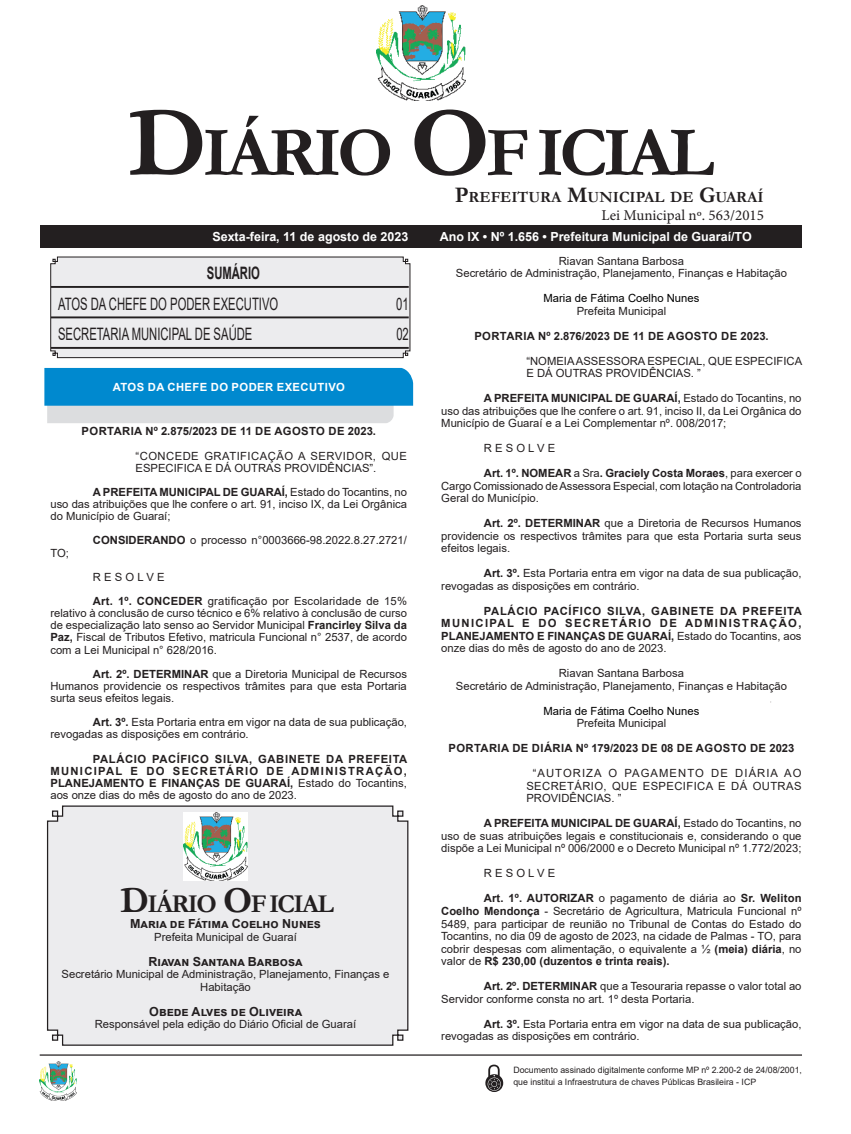
<style>
.page{position:relative;width:851px;height:1134px;background:#fff}
.page>*{position:absolute;margin:0;border:0;box-sizing:border-box;transform-origin:0 0}
.CORPO_DE_TEXTO{font:700 70.88px "Garamond";letter-spacing:-.06em;color:#231f20}
.CORPO_DE_TEXTO-2{font:700 25.88px "Garamond";letter-spacing:-.06em;color:#231f20}
.Nome_Secretário{font:17.12px "Arial";color:#231f20;scale:.66 1}
.Nome_Secretário-2{font:700 17.12px "Arial";color:#231f20;scale:.66 1}
.CORPO_DE_TEXTO-3{font:700 15.62px "Garamond";color:#231f20}
.t1{font:15px "Minion Pro";color:#231f20}
.t2{font:700 12.5px "Arial";color:#fff}
.Assinatura{font:700 12.5px "Arial";color:#231f20}
.CORPO_DE_TEXTO-4{font:11.25px/12.5px "Arial";color:#231f20;text-align:justify}
.Assinatura-2{font:11.25px/12.5px "Arial";color:#231f20;text-align:center}
.CORPO_DE_TEXTO-5{font:700 11.25px/12.1px "Arial";letter-spacing:.005em;color:#231f20;text-align:justify}
.EMENTA{font:11.25px/12.5px "Arial";color:#231f20}
.TITULOS{font:700 11.25px "Arial";letter-spacing:.035em;color:#231f20}
.Assinatura-3{font:11.25px "Arial";color:#000}
.Chancela2{font:700 11.25px "Arial";letter-spacing:.035em;color:#fff}
.CORPO_DE_TEXTO-6{font:8.75px/12.5px "Arial";color:#231f20}
.s1{font-size:101.25px}
.s2{font-size:22.38px}
.s3{font-weight:700}
.s4{font-weight:400}
.s5{font-size:36.88px}
</style>
<div class="page">
<div style="left:40px;top:225px;width:761px;height:22px;background:#231f20"></div>
<hr style="left:40px;top:1054px;width:761px;height:2px;background:#231f20">
<img style="left:376px;top:5px;width:89px;height:95px">
<img style="left:40px;top:1061px;width:37px;height:39px">
<svg style="left:485px;top:1065px;width:18px;height:27px"></svg>
<div style="left:46px;top:805px;width:363px;height:241px;background:#ececee"></div>
<img style="left:183px;top:812px;width:64px;height:68px">
<svg style="left:50px;top:256px;width:360px;height:102px;background:#dad9db"></svg>
<svg style="left:44px;top:368px;width:369px;height:55px;background:#46a4d4"></svg>
<p class="CORPO_DE_TEXTO" style="left:128px;top:105px;width:587px"><span class="s1">D</span>IÁRIO <span class="s1">O</span>F ICIAL</p>
<p class="CORPO_DE_TEXTO-3" style="left:455px;top:186px;width:310px"><span class="s2">P</span>REFEITURA <span class="s2">M</span>UNICIPAL DE <span class="s2">G</span>UARAÍ</p>
<p class="t1" style="left:601px;top:205px;width:164px">Lei Municipal nº. 563/2015</p>
<p class="t2" style="left:212px;top:228px;width:197px">Sexta-feira, 11 de agosto de 2023</p>
<p class="t2" style="left:439px;top:228px;width:313px">Ano IX • Nº 1.656 • Prefeitura Municipal de Guaraí/TO</p>
<p class="Nome_Secretário-2" style="left:207px;top:261px;width:82px">SUMÁRIO</p>
<p class="Nome_Secretário" style="left:58px;top:292px;width:335px">ATOS DA CHEFE DO PODER EXECUTIVO</p>
<p class="Nome_Secretário" style="left:396px;top:292px;width:20px">01</p>
<p class="Nome_Secretário" style="left:58px;top:322px;width:296px">SECRETARIA MUNICIPAL DE SAÚDE</p>
<p class="Nome_Secretário" style="left:396px;top:322px;width:20px">02</p>
<p class="Chancela2" style="left:113px;top:379px;width:233px">ATOS DA CHEFE DO PODER EXECUTIVO</p>
<p class="TITULOS" style="left:82px;top:423px;width:296px">PORTARIA Nº 2.875/2023 DE 11 DE AGOSTO DE 2023.</p>
<p class="EMENTA" style="left:135px;top:449px;width:273px;line-height:12.1px">“CONCEDE GRATIFICAÇÃO A SERVIDOR, QUE<br>ESPECIFICA E DÁ OUTRAS PROVIDÊNCIAS”.</p>
<p class="CORPO_DE_TEXTO-4" style="left:50px;top:486px;width:358px;line-height:12.1px;text-indent:43px"><span class="s3">A PREFEITA MUNICIPAL DE GUARAÍ,</span> Estado do Tocantins, no uso das atribuições que lhe confere o art. 91, inciso IX, da Lei Orgânica do Município de Guaraí;</p>
<p class="CORPO_DE_TEXTO-4" style="left:93px;top:534px;width:315px"><span class="s3">CONSIDERANDO</span> o processo n°0003666-98.2022.8.27.2721/</p>
<p class="CORPO_DE_TEXTO-4" style="left:50px;top:546px;width:20px">TO;</p>
<p class="CORPO_DE_TEXTO-4" style="left:93px;top:570px;width:73px">R E S O L V E</p>
<p class="CORPO_DE_TEXTO-4" style="left:50px;top:595px;width:358px;line-height:12.1px;text-indent:43px"><span class="s3">Art. 1º. CONCEDER</span> gratificação por Escolaridade de 15% relativo à conclusão de curso técnico e 6% relativo à conclusão de curso de especialização lato senso ao Servidor Municipal <span class="s3">Francirley Silva da Paz,</span> Fiscal de Tributos Efetivo, matricula Funcional n° 2537, de acordo com a Lei Municipal n° 628/2016.</p>
<p class="CORPO_DE_TEXTO-4" style="left:50px;top:668px;width:358px;line-height:12.1px;text-indent:43px"><span class="s3">Art. 2º. DETERMINAR</span> que a Diretoria Municipal de Recursos Humanos providencie os respectivos trâmites para que esta Portaria surta seus efeitos legais.</p>
<p class="CORPO_DE_TEXTO-4" style="left:50px;top:716px;width:358px;line-height:12.1px;text-indent:43px"><span class="s3">Art. 3º.</span> Esta Portaria entra em vigor na data de sua publicação, revogadas as disposições em contrário.</p>
<p class="CORPO_DE_TEXTO-5" style="left:50px;top:753px;width:358px;text-indent:43px">PALÁCIO PACÍFICO SILVA, GABINETE DA PREFEITA MUNICIPAL E DO SECRETÁRIO DE ADMINISTRAÇÃO, PLANEJAMENTO E FINANÇAS DE GUARAÍ, <span class="s4">Estado do Tocantins, aos onze dias do mês de agosto do ano de 2023.</span></p>
<p class="CORPO_DE_TEXTO-2" style="left:120px;top:886px;width:215px"><span class="s5">D</span>IÁRIO <span class="s5">O</span>F ICIAL</p>
<p class="Assinatura" style="left:130px;top:915px;width:192px">Maria de Fátima Coelho Nunes</p>
<p class="Assinatura-2" style="left:154px;top:930px;width:144px">Prefeita Municipal de Guaraí</p>
<p class="Assinatura" style="left:148px;top:952px;width:155px">Riavan Santana Barbosa</p>
<p class="Assinatura-2" style="left:62px;top:968px;width:329px">Secretário Municipal de Administração, Planejamento, Finanças e<br>Habitação</p>
<p class="Assinatura" style="left:149px;top:1002px;width:154px">Obede Alves de Oliveira</p>
<p class="Assinatura-2" style="left:95px;top:1018px;width:263px">Responsável pela edição do Diário Oficial de Guaraí</p>
<p class="Assinatura-2" style="left:558px;top:255px;width:127px">Riavan Santana Barbosa</p>
<p class="Assinatura-2" style="left:456px;top:267px;width:332px">Secretário de Administração, Planejamento, Finanças e Habitação</p>
<p class="Assinatura-3" style="left:543px;top:291px;width:157px">Maria de Fátima Coelho Nunes</p>
<p class="Assinatura-2" style="left:576px;top:305px;width:91px">Prefeita Municipal</p>
<p class="TITULOS" style="left:474px;top:328px;width:296px">PORTARIA Nº 2.876/2023 DE 11 DE AGOSTO DE 2023.</p>
<p class="EMENTA" style="left:526px;top:355px;width:277px">“NOMEIA ASSESSORA ESPECIAL, QUE ESPECIFICA<br>E DÁ OUTRAS PROVIDÊNCIAS. ”</p>
<p class="CORPO_DE_TEXTO-4" style="left:441px;top:392px;width:361px;text-indent:43px"><span class="s3">A PREFEITA MUNICIPAL DE GUARAÍ,</span> Estado do Tocantins, no uso das atribuições que lhe confere o art. 91, inciso II, da Lei Orgânica do Município de Guaraí e a Lei Complementar nº. 008/2017;</p>
<p class="CORPO_DE_TEXTO-4" style="left:484px;top:442px;width:73px">R E S O L V E</p>
<p class="CORPO_DE_TEXTO-4" style="left:441px;top:467px;width:362px;text-indent:43px"><span class="s3">Art. 1º. NOMEAR</span> a Sra<span class="s3">. Graciely Costa Moraes</span>, para exercer o Cargo Comissionado de Assessora Especial, com lotação na Controladoria Geral do Município.</p>
<p class="CORPO_DE_TEXTO-4" style="left:441px;top:517px;width:361px;text-indent:43px"><span class="s3">Art. 2º. DETERMINAR</span> que a Diretoria de Recursos Humanos providencie os respectivos trâmites para que esta Portaria surta seus efeitos legais.</p>
<p class="CORPO_DE_TEXTO-4" style="left:441px;top:567px;width:361px;text-indent:43px"><span class="s3">Art. 3º.</span> Esta Portaria entra em vigor na data de sua publicação, revogadas as disposições em contrário.</p>
<p class="CORPO_DE_TEXTO-5" style="left:441px;top:605px;width:362px;line-height:12.5px;text-indent:43px">PALÁCIO PACÍFICO SILVA, GABINETE DA PREFEITA MUNICIPAL E DO SECRETÁRIO DE ADMINISTRAÇÃO, PLANEJAMENTO E FINANÇAS DE GUARAÍ, <span class="s4">Estado do Tocantins, aos onze dias do mês de agosto do ano de 2023.</span></p>
<p class="Assinatura-2" style="left:558px;top:667px;width:127px">Riavan Santana Barbosa</p>
<p class="Assinatura-2" style="left:456px;top:680px;width:332px">Secretário de Administração, Planejamento, Finanças e Habitação</p>
<p class="Assinatura-3" style="left:543px;top:703px;width:157px">Maria de Fátima Coelho Nunes</p>
<p class="Assinatura-2" style="left:576px;top:717px;width:91px">Prefeita Municipal</p>
<p class="TITULOS" style="left:448px;top:741px;width:347px">PORTARIA DE DIÁRIA Nº 179/2023 DE 08 DE AGOSTO DE 2023</p>
<p class="EMENTA" style="left:526px;top:767px;width:276px;text-align:justify;text-indent:6px">“AUTORIZA O PAGAMENTO DE DIÁRIA AO SECRETÁRIO, QUE ESPECIFICA E DÁ OUTRAS PROVIDÊNCIAS. ”</p>
<p class="CORPO_DE_TEXTO-4" style="left:441px;top:817px;width:362px;text-indent:43px"><span class="s3">A PREFEITA MUNICIPAL DE GUARAÍ,</span> Estado do Tocantins, no uso de suas atribuições legais e constitucionais e, considerando o que dispõe a Lei Municipal nº 006/2000 e o Decreto Municipal nº 1.772/2023;</p>
<p class="CORPO_DE_TEXTO-4" style="left:484px;top:867px;width:73px">R E S O L V E</p>
<p class="CORPO_DE_TEXTO-4" style="left:441px;top:892px;width:361px;text-indent:43px"><span class="s3">Art. 1º. AUTORIZAR</span> o pagamento de diária ao <span class="s3">Sr. Weliton Coelho Mendonça</span> - Secretário de Agricultura, Matricula Funcional nº 5489, para participar de reunião no Tribunal de Contas do Estado do Tocantins, no dia 09 de agosto de 2023, na cidade de Palmas - TO, para cobrir despesas com alimentação, o equivalente a ½ <span class="s3">(meia) diária</span>, no valor de <span class="s3">R$ 230,00 (duzentos e trinta reais).</span></p>
<p class="CORPO_DE_TEXTO-4" style="left:441px;top:980px;width:361px;text-indent:43px"><span class="s3">Art. 2º. DETERMINAR</span> que a Tesouraria repasse o valor total ao<br>Servidor conforme consta no art. 1º desta Portaria.</p>
<p class="CORPO_DE_TEXTO-4" style="left:441px;top:1017px;width:361px;text-indent:43px"><span class="s3">Art. 3º.</span> Esta Portaria entra em vigor na data de sua publicação, revogadas as disposições em contrário.</p>
<p class="CORPO_DE_TEXTO-6" style="left:513px;top:1063px;width:290px">Documento assinado digitalmente conforme MP nº 2.200-2 de 24/08/2001, que institui a Infraestrutura de chaves Públicas Brasileira - ICP</p>
</div>
